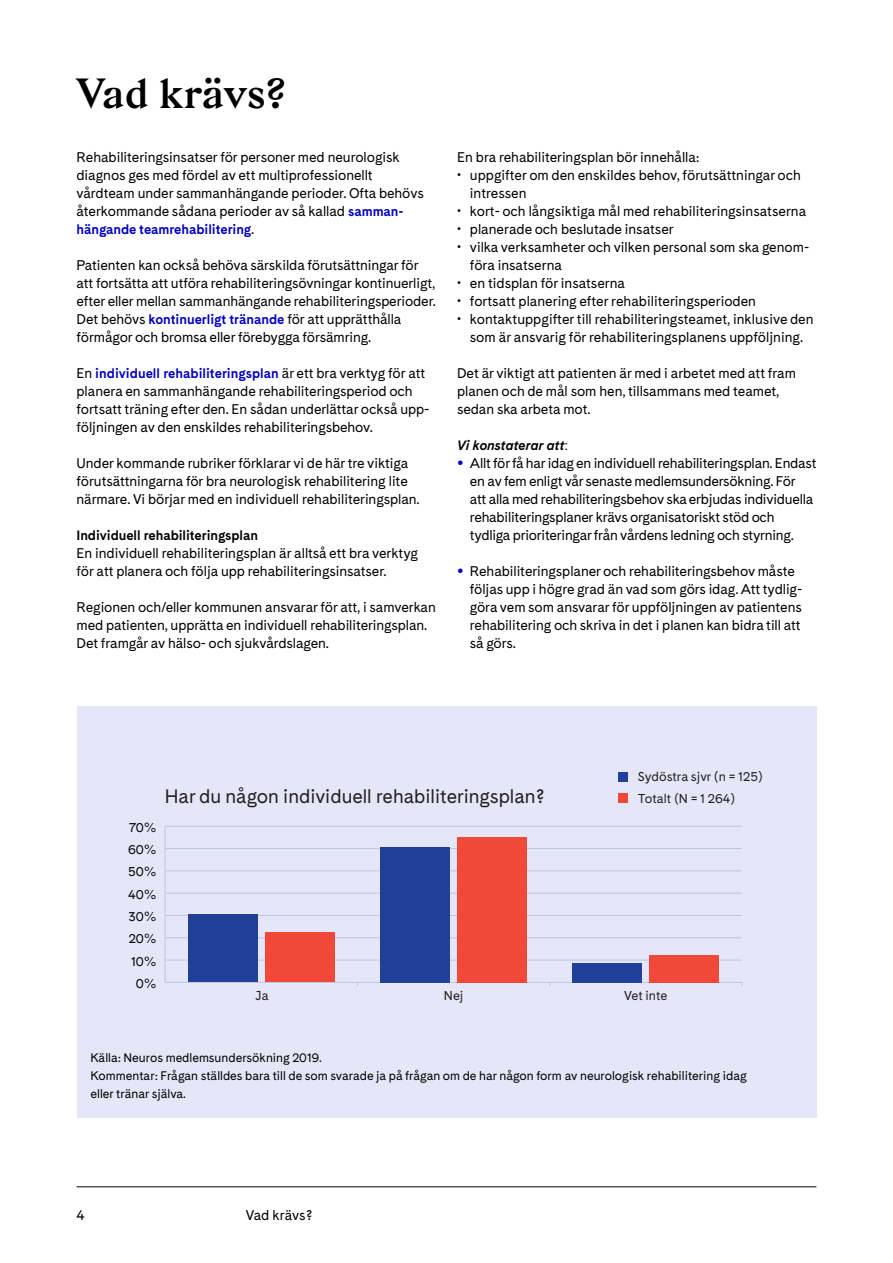
<style>
.page{position:relative;width:893px;height:1263px;background:#fff}
.page>*{position:absolute;margin:0;border:0;box-sizing:border-box;transform-origin:0 0}
.t1{font:600 42px "Gza";letter-spacing:-.01em;color:#000}
.t2{font:18px "Cadiz";color:#231f20}
.t3{font:700 13.5px "Cadiz";color:#0000c1}
.t4{font:700 13.5px "Cadiz";letter-spacing:-.005em;color:#000}
.t5{font:italic 700 13.5px "Cadiz Trial";letter-spacing:-.005em;color:#000}
.t6{font:13.05px/18px "Cadiz";letter-spacing:-.005em;color:#000}
.t7{font:12px/21.6px "Cadiz";color:#231f20}
.t8{font:12px "Cadiz";color:#000}
.t9{font:11.55px/18px "Cadiz";color:#000}
.s1{font-weight:700;font-size:13.5px;color:#0000c1}
.s2{font-weight:400;font-size:13.05px;color:#000}
.s3{font-weight:700;font-size:19.5px;color:#0000c1}
</style>
<div class="page">
<hr style="left:77px;top:1186px;width:739px;height:1px;background:#000">
<div style="left:77px;top:706px;width:739px;height:412px;background:#e6e6f9"></div>
<hr style="left:165px;top:982px;width:577px;height:1px;background:#bcc6e1">
<hr style="left:165px;top:826px;width:1px;height:156px;background:#bcc6e1">
<svg style="left:166px;top:981px;width:13px;height:1px"></svg>
<hr style="left:165px;top:960px;width:577px;height:1px;background:#bcc6e1">
<hr style="left:165px;top:937px;width:577px;height:1px;background:#bcc6e1">
<hr style="left:165px;top:915px;width:577px;height:1px;background:#bcc6e1">
<hr style="left:165px;top:893px;width:577px;height:1px;background:#bcc6e1">
<hr style="left:165px;top:870px;width:577px;height:1px;background:#bcc6e1">
<hr style="left:165px;top:848px;width:577px;height:1px;background:#bcc6e1">
<hr style="left:165px;top:826px;width:577px;height:1px;background:#bcc6e1">
<div style="left:265px;top:932px;width:69px;height:50px;background:#f0493a"></div>
<div style="left:457px;top:837px;width:70px;height:145px;background:#f0493a"></div>
<div style="left:650px;top:955px;width:69px;height:27px;background:#f0493a"></div>
<div style="left:188px;top:914px;width:69px;height:68px;background:#21409a"></div>
<div style="left:380px;top:847px;width:70px;height:135px;background:#21409a"></div>
<div style="left:573px;top:963px;width:69px;height:19px;background:#21409a"></div>
<div style="left:618px;top:772px;width:10px;height:10px;background:#21409a"></div>
<div style="left:618px;top:793px;width:10px;height:10px;background:#f0493a"></div>
<h1 class="t1" style="left:77px;top:65px;width:211px">Vad krävs?</h1>
<p class="t6" style="left:77px;top:148px;width:349px">Rehabiliteringsinsatser för personer med neurologisk diagnos ges med fördel av ett multiprofessionellt vårdteam under sammanhängande perioder. Ofta behövs återkommande sådana perioder av så kallad <span class="s1">samman-</span></p>
<p class="t3" style="left:77px;top:221px;width:179px">hängande teamrehabilitering<span class="s2">.</span></p>
<p class="t6" style="left:77px;top:256px;width:361px">Patienten kan också behöva särskilda förutsättningar för att fortsätta att utföra rehabiliteringsövningar kontinuerligt, efter eller mellan sammanhängande rehabiliteringsperioder.<br>Det behövs <span class="s1">kontinuerligt tränande</span> för att upprätthålla förmågor och bromsa eller förebygga försämring.</p>
<p class="t3" style="left:77px;top:365px;width:350px"><span class="s2">En</span> individuell rehabiliteringsplan <span class="s2">är ett bra verktyg för att</span></p>
<p class="t6" style="left:77px;top:382px;width:354px">planera en sammanhängande rehabiliteringsperiod och fortsatt träning efter den. En sådan underlättar också upp&shy;följningen av den enskildes rehabiliteringsbehov.</p>
<p class="t6" style="left:77px;top:454px;width:345px">Under kommande rubriker förklarar vi de här tre viktiga förutsättningarna för bra neurologisk rehabilitering lite närmare. Vi börjar med en individuell rehabiliteringsplan.</p>
<p class="t4" style="left:77px;top:527px;width:183px">Individuell rehabiliteringsplan</p>
<p class="t6" style="left:77px;top:544px;width:343px">En individuell rehabiliteringsplan är alltså ett bra verktyg för att planera och följa upp rehabiliteringsinsatser.</p>
<p class="t6" style="left:77px;top:598px;width:361px">Regionen och/eller kommunen ansvarar för att, i samverkan med patienten, upprätta en individuell rehabiliteringsplan.<br>Det framgår av hälso- och sjukvårdslagen.</p>
<p class="t6" style="left:457px;top:148px;width:244px">En bra rehabiliteringsplan bör innehålla:</p>
<p class="t6" style="left:470px;top:166px;width:332px;text-indent:-13px">• uppgifter om den enskildes behov, förutsättningar och intressen</p>
<p class="t6" style="left:457px;top:202px;width:351px">• kort- och långsiktiga mål med rehabiliteringsinsatserna</p>
<p class="t6" style="left:457px;top:220px;width:218px">• planerade och beslutade insatser</p>
<p class="t6" style="left:470px;top:238px;width:341px;text-indent:-13px">• vilka verksamheter och vilken personal som ska genom&shy;föra insatserna</p>
<p class="t6" style="left:457px;top:274px;width:170px">• en tidsplan för insatserna</p>
<p class="t6" style="left:457px;top:292px;width:300px">• fortsatt planering efter rehabiliteringsperioden</p>
<p class="t6" style="left:457px;top:310px;width:358px;text-align:center">• kontaktuppgifter till rehabiliteringsteamet, inklusive den som är ansvarig för rehabiliteringsplanens uppföljning.</p>
<p class="t6" style="left:457px;top:364px;width:340px">Det är viktigt att patienten är med i arbetet med att fram planen och de mål som hen, tillsammans med teamet, sedan ska arbeta mot.</p>
<p class="t5" style="left:457px;top:440px;width:112px">Vi konstaterar att:</p>
<p class="t6" style="left:470px;top:454px;width:348px;text-indent:-13px"><span class="s3">•</span> Allt för få har idag en individuell rehabiliteringsplan. Endast en av fem enligt vår senaste medlemsundersökning. För<br>att alla med rehabiliteringsbehov ska erbjudas individuella rehabiliteringsplaner krävs organisatoriskt stöd och tydliga prioriteringar från vårdens ledning och styrning.</p>
<p class="t6" style="left:470px;top:562px;width:333px;text-indent:-13px"><span class="s3">•</span> Rehabiliteringsplaner och rehabiliteringsbehov måste följas upp i högre grad än vad som görs idag. Att tydlig&shy;göra vem som ansvarar för uppföljningen av patientens rehabilitering och skriva in det i planen kan bidra till att så görs.</p>
<p class="t8" style="left:129px;top:819px;width:29px">70%</p>
<p class="t8" style="left:128px;top:841px;width:29px">60%</p>
<p class="t8" style="left:128px;top:863px;width:29px">50%</p>
<p class="t8" style="left:128px;top:886px;width:29px">40%</p>
<p class="t8" style="left:129px;top:908px;width:29px">30%</p>
<p class="t8" style="left:129px;top:930px;width:29px">20%</p>
<p class="t8" style="left:131px;top:952px;width:26px">10%</p>
<p class="t8" style="left:136px;top:975px;width:22px">0%</p>
<h2 class="t2" style="left:165px;top:783px;width:381px">Har du någon individuell rehabiliteringsplan?</h2>
<p class="t7" style="left:638px;top:766px;width:127px">Sydöstra sjvr (n = 125)<br>Totalt (N = 1 264)</p>
<p class="t7" style="left:255px;top:985px;width:15px">Ja</p>
<p class="t7" style="left:444px;top:985px;width:21px">Nej</p>
<p class="t7" style="left:624px;top:985px;width:45px">Vet inte</p>
<p class="t9" style="left:91px;top:1049px;width:658px">Källa: Neuros medlemsundersökning 2019.<br>Kommentar: Frågan ställdes bara till de som svarade ja på frågan om de har någon form av neurologisk rehabilitering idag eller tränar själva.</p>
<p class="t6" style="left:77px;top:1206px;width:10px">4</p>
<p class="t6" style="left:246px;top:1206px;width:68px">Vad krävs?</p>
</div>
